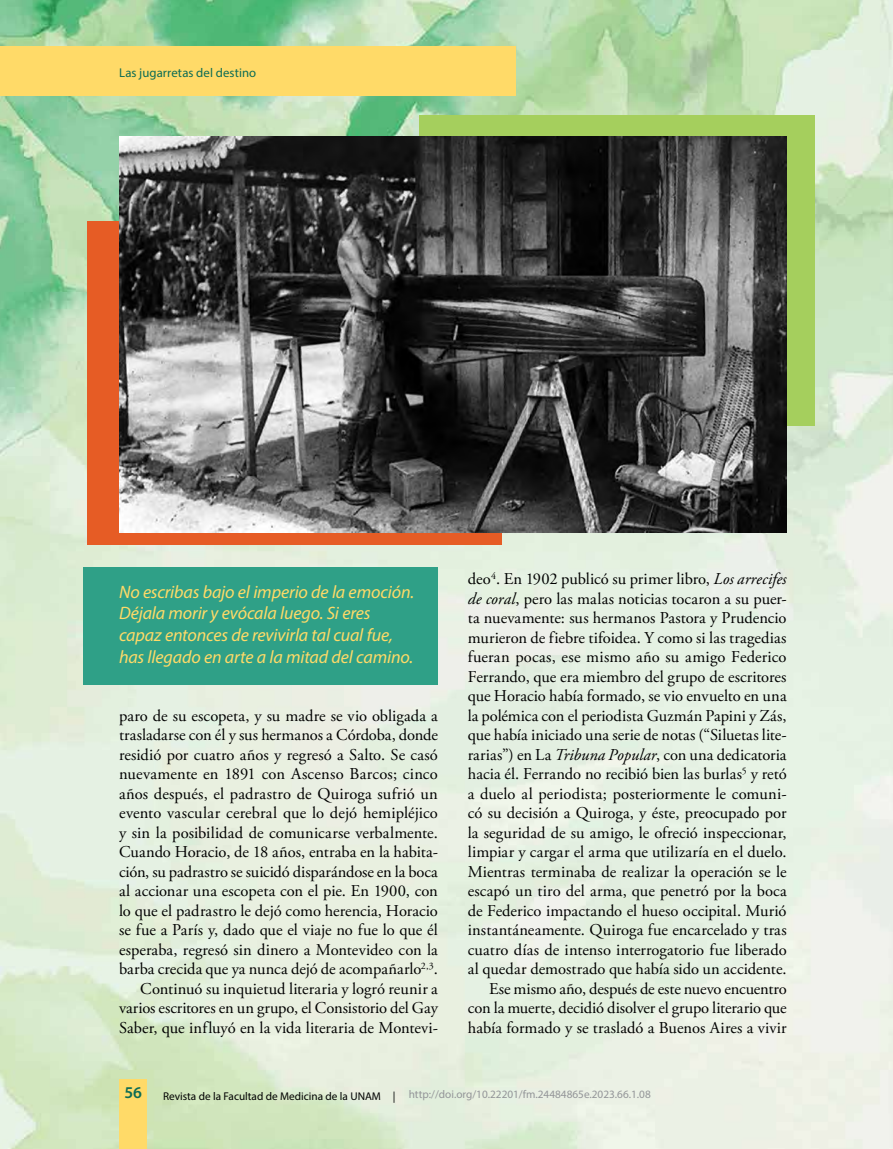
<style>
.page{position:relative;width:893px;height:1149px;background:#fff}
.page>*{position:absolute;margin:0;border:0;box-sizing:border-box;transform-origin:0 0}
.t1{font:italic 18px/21.6px "Myriad Pro";letter-spacing:-.01em;color:#ffda68}
.t2{font:16.5px/19.5px "Adobe Garamond Pro";color:#000;text-align:right}
.t3{font:600 16.5px "Myriad Pro";color:#0d6c54}
.t4{font:12.75px "Myriad Pro";letter-spacing:.01em;color:#0d6c54}
.t5{font:11.25px "Myriad Pro";color:#939598}
.t6{font:11.25px "Myriad Pro";color:#000}
.s1{font-style:italic}
</style>
<div class="page">
<img style="left:0;top:0;width:893px;height:1148px">
<div style="left:119px;top:1079px;width:28px;height:69px;background:#ffda68"></div>
<div style="left:0;top:47px;width:516px;height:49px;background:#ffda68"></div>
<div style="left:419px;top:115px;width:395px;height:311px;background:#a5cf5d"></div>
<div style="left:87px;top:221px;width:415px;height:323px;background:#e65c25"></div>
<img style="left:119px;top:136px;width:668px;height:396px">
<div style="left:83px;top:567px;width:355px;height:118px;background:#2fa087"></div>
<p class="t4" style="left:119px;top:64px;width:139px">Las jugarretas del destino</p>
<p class="t1" style="left:119px;top:580px;width:297px">No escribas bajo el imperio de la emoción.<br>Déjala morir y evócala luego. Si eres capaz entonces de revivirla tal cual fue, has llegado en arte a la mitad del camino.</p>
<p class="t2" style="left:119px;top:706px;width:320px">paro de su escopeta, y su madre se vio obligada a trasladarse con él y sus hermanos a Córdoba, donde residió por cuatro años y regresó a Salto. Se casó nuevamente en 1891 con Ascenso Barcos; cinco años después, el padrastro de Quiroga sufrió un evento vascular cerebral que lo dejó hemipléjico y sin la posibilidad de comunicarse verbalmente.<br>Cuando Horacio, de 18 años, entraba en la habita&shy;ción, su padrastro se suicidó disparándose en la boca al accionar una escopeta con el pie. En 1900, con lo que el padrastro le dejó como herencia, Horacio se fue a París y, dado que el viaje no fue lo que él esperaba, regresó sin dinero a Montevideo con la barba crecida que ya nunca dejó de acompañarlo<sup>2,3</sup>.<br>Continuó su inquietud literaria y logró reunir a varios escritores en un grupo, el Consistorio del Gay Saber, que influyó en la vida literaria de Montevi-</p>
<p class="t2" style="left:468px;top:569px;width:321px">deo<sup>4</sup>. En 1902 publicó su primer libro, <span class="s1">Los arrecifes de coral</span>, pero las malas noticias tocaron a su puer&shy;ta nuevamente: sus hermanos Pastora y Prudencio murieron de fiebre tifoidea. Y como si las tragedias fueran pocas, ese mismo año su amigo Federico Ferrando, que era miembro del grupo de escritores que Horacio había formado, se vio envuelto en una la polémica con el periodista Guzmán Papini y Zás, que había iniciado una serie de notas (“Siluetas lite&shy;rarias”) en La <span class="s1">Tribuna Popular</span>, con una dedicatoria hacia él. Ferrando no recibió bien las burlas<sup>5</sup> y retó a duelo al periodista; posteriormente le comuni&shy;có su decisión a Quiroga, y éste, preocupado por la seguridad de su amigo, le ofreció inspeccionar, limpiar y cargar el arma que utilizaría en el duelo.<br>Mientras terminaba de realizar la operación se le escapó un tiro del arma, que penetró por la boca de Federico impactando el hueso occipital. Murió instantáneamente. Quiroga fue encarcelado y tras cuatro días de intenso interrogatorio fue liberado al quedar demostrado que había sido un accidente.<br>Ese mismo año, después de este nuevo encuentro con la muerte, decidió disolver el grupo literario que había formado y se trasladó a Buenos Aires a vivir</p>
<p class="t3" style="left:124px;top:1081px;width:19px">56</p>
<p class="t6" style="left:163px;top:1089px;width:234px">Revista de la Facultad de Medicina de la UNAM |</p>
<p class="t5" style="left:409px;top:1086px;width:243px">http://doi.org/10.22201/fm.24484865e.2023.66.1.08</p>
</div>
